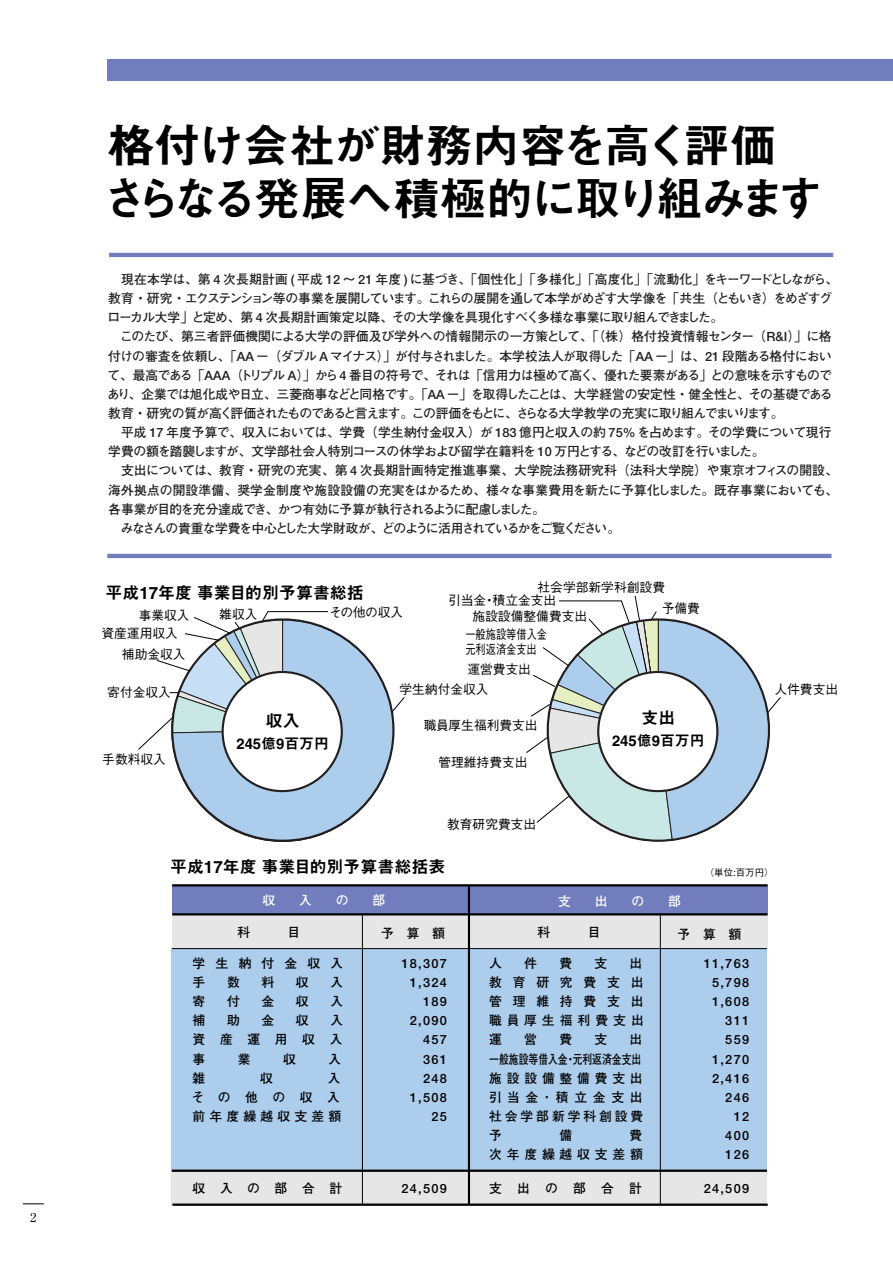
<style>
.page{position:relative;width:893px;height:1262px;background:#fff}
.page>*{position:absolute;margin:0;border:0;box-sizing:border-box;transform-origin:0 0}
.t1{font:46.8px/53.1px "Midashi Go MB31";letter-spacing:-.055em;color:#000}
.t2{font:16.95px "Midashi Go MB31";color:#000}
.t3{font:14.85px "Midashi Go MB31";color:#000}
.t4{font:700 12.75px/19.2px "Futo Go B101";letter-spacing:-.04em;color:#231f20}
.t5{font:500 12.75px/21.5px "Gothic BBB";color:#000}
.t6{font:700 12.75px/19.2px "Futo Go B101";letter-spacing:.33em;color:#000;text-align:justify}
.t7{font:700 12.75px/19.2px "Futo Go B101";letter-spacing:.1em;color:#000;text-align:right}
.t8{font:700 12.75px/19.2px "Futo Go B101";letter-spacing:.23em;color:#000}
.t9{font:700 12.75px/19.2px "Futo Go B101";letter-spacing:.85em;color:#000}
.t10{font:500 12.75px/15px "Gothic BBB";color:#000;scale:.8 1}
.t11{font:700 12.75px/19.2px "Futo Go B101";letter-spacing:.38em;color:#000;text-align:right}
.t12{font:700 12.75px/19.2px "Futo Go B101";letter-spacing:.8em;color:#000}
.t13{font:700 12.75px "Futo Go B101";color:#fff}
.t14{font:12.75px "Ryumin";color:#000}
.t15{font:500 9.45px "Gothic BBB";color:#000}
</style>
<div class="page">
<div style="left:171px;top:949px;width:595px;height:221px;background:#accdec"></div>
<hr style="left:109px;top:253px;width:724px;height:4px;background:#717dbd">
<hr style="left:107px;top:554px;width:724px;height:4px;background:#717dbd">
<div style="left:172px;top:885px;width:595px;height:29px;background:#717dbd"></div>
<div style="left:171px;top:1170px;width:596px;height:34px;background:#e6e6e6"></div>
<div style="left:172px;top:914px;width:595px;height:34px;background:#e6e6e6"></div>
<hr style="left:468px;top:886px;width:2px;height:319px;background:#000">
<hr style="left:362px;top:914px;width:1px;height:290px;background:#000">
<hr style="left:660px;top:914px;width:1px;height:291px;background:#000">
<hr style="left:172px;top:948px;width:594px;height:1px;background:#000">
<svg style="left:220px;top:823px;width:125px;height:19px;fill:#accdec"></svg>
<svg style="left:23px;top:1203px;width:21px;height:1px"></svg>
<hr style="left:172px;top:884px;width:595px;height:2px;background:#000">
<hr style="left:172px;top:1203px;width:595px;height:2px;background:#000">
<div style="left:108px;top:60px;width:784px;height:21px;background:#717dbd"></div>
<hr style="left:172px;top:1169px;width:595px;height:2px;background:#000">
<hr style="left:172px;top:913px;width:595px;height:2px;background:#000">
<svg style="left:138px;top:595px;width:643px;height:228px"></svg>
<svg style="left:547px;top:615px;width:222px;height:227px"></svg>
<div style="left:597px;top:671px;width:121px;height:121px;background:#fff;border:2px solid #231f20;border-radius:50%"></div>
<p class="t14" style="left:30px;top:1213px;width:8px">2</p>
<h1 class="t1" style="left:102px;top:125px;width:723px">格付け会社が財務内容を高く評価さらなる発展へ積極的に取り組みます</h1>
<p class="t4" style="left:107px;top:271px;width:732px">　現在本学は、第 4 次長期計画 ( 平成 12 ～ 21 年度 ) に基づき、「個性化」「多様化」「高度化」「流動化」をキーワードとしながら、教育・研究・エクステンション等の事業を展開しています。これらの展開を通して本学がめざす大学像を「共生（ともいき）をめざすグローカル大学」と定め、第 4 次長期計画策定以降、その大学像を具現化すべく多様な事業に取り組んできました。<br>　このたび、第三者評価機関による大学の評価及び学外への情報開示の一方策として、「（株）格付投資情報センター（R&amp;I）」に格付けの審査を依頼し、「AA －（ダブル A マイナス）」が付与されました。本学校法人が取得した「AA －」は、21 段階ある格付において、最高である「AAA（トリプル A）」から4 番目の符号で、それは「信用力は極めて高く、優れた要素がある」との意味を示すものであり、企業では旭化成や日立、三菱商事などと同格です。「AA －」を取得したことは、大学経営の安定性・健全性と、その基礎である教育・研究の質が高く評価されたものであると言えます。この評価をもとに、さらなる大学教学の充実に取り組んでまいります。<br>　平成 17 年度予算で、収入においては、学費（学生納付金収入）が 183 億円と収入の約 75%を占めます。その学費について現行学費の額を踏襲しますが、文学部社会人特別コースの休学および留学在籍料を 10 万円とする、などの改訂を行いました。<br>　支出については、教育・研究の充実、第 4 次長期計画特定推進事業、大学院法務研究科（法科大学院）や東京オフィスの開設、海外拠点の開設準備、奨学金制度や施設設備の充実をはかるため、様々な事業費用を新たに予算化しました。既存事業においても、各事業が目的を充分達成でき、かつ有効に予算が執行されるように配慮しました。<br>　みなさんの貴重な学費を中心とした大学財政が、どのように活用されているかをご覧ください。</p>
<h2 class="t2" style="left:105px;top:586px;width:260px">平成17年度 事業目的別予算書総括</h2>
<p class="t5" style="left:139px;top:606px;width:53px">事業収入</p>
<p class="t5" style="left:219px;top:605px;width:40px">雑収入</p>
<p class="t5" style="left:329px;top:603px;width:76px">その他の収入</p>
<p class="t5" style="left:661px;top:578px;width:40px;text-indent:-124px">社会学部新学科創設費<br>予備費</p>
<p class="t5" style="left:448px;top:591px;width:109px">引当金・積立金支出</p>
<p class="t5" style="left:472px;top:607px;width:116px">施設設備整備費支出</p>
<p class="t5" style="left:101px;top:624px;width:78px">資産運用収入</p>
<p class="t5" style="left:122px;top:645px;width:65px">補助金収入</p>
<p class="t10" style="left:465px;top:628px;width:104px">一般施設等借入金元利返済金支出</p>
<p class="t5" style="left:467px;top:660px;width:65px">運営費支出</p>
<p class="t5" style="left:107px;top:683px;width:65px">寄付金収入</p>
<p class="t5" style="left:102px;top:750px;width:65px">手数料収入</p>
<h2 class="t2" style="left:266px;top:714px;width:36px">収入</h2>
<p class="t3" style="left:236px;top:737px;width:94px">245億9百万円</p>
<p class="t5" style="left:399px;top:680px;width:91px">学生納付金収入</p>
<p class="t5" style="left:424px;top:716px;width:115px">職員厚生福利費支出</p>
<p class="t5" style="left:438px;top:753px;width:91px">管理維持費支出</p>
<h2 class="t2" style="left:641px;top:711px;width:35px">支出</h2>
<p class="t3" style="left:612px;top:734px;width:94px">245億9百万円</p>
<p class="t5" style="left:774px;top:680px;width:65px">人件費支出</p>
<p class="t5" style="left:447px;top:815px;width:91px">教育研究費支出</p>
<h2 class="t2" style="left:170px;top:860px;width:277px">平成17年度 事業目的別予算書総括表</h2>
<p class="t15" style="left:704px;top:868px;width:70px">（単位:百万円）</p>
<p class="t13" style="left:262px;top:895px;width:14px">収</p>
<p class="t13" style="left:299px;top:895px;width:14px">入</p>
<p class="t13" style="left:336px;top:895px;width:14px">の</p>
<p class="t13" style="left:372px;top:895px;width:14px">部</p>
<p class="t13" style="left:558px;top:897px;width:14px">支</p>
<p class="t13" style="left:595px;top:897px;width:14px">出</p>
<p class="t13" style="left:631px;top:897px;width:14px">の</p>
<p class="t13" style="left:668px;top:897px;width:14px">部</p>
<p class="t6" style="left:237px;top:924px;width:64px">科　目</p>
<p class="t6" style="left:381px;top:925px;width:65px">予算額</p>
<p class="t6" style="left:537px;top:924px;width:64px">科　目</p>
<p class="t6" style="left:677px;top:925px;width:65px">予算額</p>
<p class="t12" style="left:193px;top:955px;width:152px">学生納付金収入手</p>
<p class="t6" style="left:227px;top:974px;width:14px">数</p>
<p class="t6" style="left:261px;top:974px;width:14px">料</p>
<p class="t6" style="left:296px;top:974px;width:14px">収</p>
<p class="t6" style="left:330px;top:974px;width:14px">入</p>
<p class="t6" style="left:193px;top:993px;width:14px">寄</p>
<p class="t6" style="left:227px;top:993px;width:14px">付</p>
<p class="t6" style="left:261px;top:993px;width:14px">金</p>
<p class="t6" style="left:296px;top:993px;width:14px">収</p>
<p class="t6" style="left:330px;top:993px;width:14px">入</p>
<p class="t6" style="left:193px;top:1012px;width:14px">補</p>
<p class="t6" style="left:227px;top:1012px;width:14px">助</p>
<p class="t6" style="left:261px;top:1012px;width:14px">金</p>
<p class="t6" style="left:296px;top:1012px;width:14px">収</p>
<p class="t6" style="left:193px;top:1012px;width:152px;text-indent:138px">入資産運用収入事</p>
<p class="t6" style="left:238px;top:1050px;width:14px">業</p>
<p class="t6" style="left:283px;top:1050px;width:14px">収</p>
<p class="t6" style="left:328px;top:1050px;width:14px">入</p>
<p class="t6" style="left:193px;top:1069px;width:14px">雑</p>
<p class="t6" style="left:260px;top:1069px;width:14px">収</p>
<p class="t6" style="left:191px;top:1069px;width:151px;text-indent:136px">入その他の収入前年度繰越収支差額</p>
<p class="t6" style="left:193px;top:1180px;width:151px">収入の部合計</p>
<p class="t7" style="left:401px;top:955px;width:47px">18,307<br>1,324<br>189<br>2,090<br>457<br>361<br>248<br>1,508<br>25</p>
<p class="t6" style="left:401px;top:1180px;width:47px">24,509</p>
<p class="t6" style="left:489px;top:955px;width:14px">人</p>
<p class="t6" style="left:524px;top:955px;width:14px">件</p>
<p class="t6" style="left:559px;top:955px;width:14px">費</p>
<p class="t6" style="left:594px;top:955px;width:14px">支</p>
<p class="t9" style="left:489px;top:955px;width:156px;text-indent:140px">出教育研究費支出管理維持費支出職員厚生福利費支出運</p>
<p class="t6" style="left:524px;top:1031px;width:14px">営</p>
<p class="t6" style="left:559px;top:1031px;width:14px">費</p>
<p class="t6" style="left:594px;top:1031px;width:14px">支</p>
<p class="t8" style="left:489px;top:1031px;width:156px;text-indent:140px">出一般施設等借入金・元利返済金支出施設設備整備費支出引当金･積立金支出社会学部新学科創設費予</p>
<p class="t6" style="left:559px;top:1127px;width:14px">備</p>
<p class="t11" style="left:489px;top:1127px;width:155px">費<br>次年度繰越収支差額</p>
<p class="t6" style="left:489px;top:1180px;width:154px">支出の部合計</p>
<p class="t7" style="left:703px;top:955px;width:47px">11,763<br>5,798<br>1,608<br>311<br>559<br>1,270<br>2,416<br>246<br>12<br>400<br>126</p>
<p class="t6" style="left:703px;top:1180px;width:47px">24,509</p>
</div>
